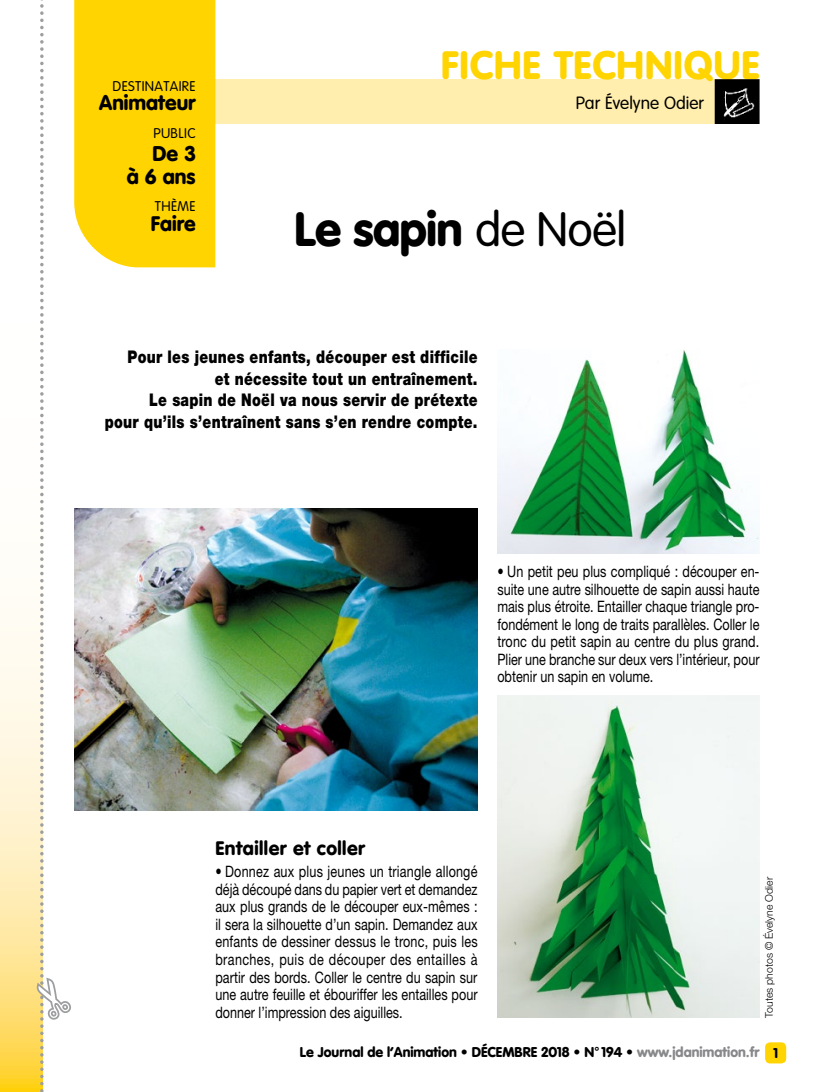
<style>
.page{position:relative;width:834px;height:1092px;background:#fff}
.page>*{position:absolute;margin:0;border:0;box-sizing:border-box;transform-origin:0 0}
.t1{font:900 47.25px "VAG Rounded";letter-spacing:-.01em;color:#000}
.t2{font:900 39.02px "VAG Rounded";letter-spacing:.025em;color:#ffd400}
.t3{font:900 21px/22.8px "VAG Rounded";color:#000;text-align:right}
.t4{font:900 20.82px "VAG Rounded";color:#000}
.t5{font:900 19.25px "VAG Rounded";letter-spacing:.025em;color:#000}
.t6{font:900 17.5px/21.9px "Helvetica Neue";letter-spacing:.02em;color:#000;text-align:right;scale:.8 1}
.t7{font:300 17.5px "VAG Rounded";color:#000}
.t8{font:15.75px/17.5px "Helvetica Neue";color:#000;text-align:justify;scale:.8 1}
.t9{font:900 14px "VAG Rounded";color:#000}
.t10{font:300 13.83px "VAG Rounded";letter-spacing:.025em;color:#000}
.t11{font:300 10.5px "Helvetica Neue";color:#000}
.s1{font-weight:300}
.s2{color:#87888a}
</style>
<div class="page">
<div style="left:765px;top:1042px;width:21px;height:21px;background:#ffd400;border-radius:5px"></div>
<svg style="left:0;top:609px;width:34px;height:482px;background:#ffedb4"></svg>
<div style="left:76px;top:79px;width:683px;height:45px;background:#ffeeae"></div>
<div style="left:74px;top:0;width:141px;height:267px;background:#ffd400"></div>
<img style="left:717px;top:82px;width:39px;height:39px">
<div style="left:714px;top:79px;width:45px;height:45px;border:2px solid #000"></div>
<img style="left:74px;top:508px;width:403px;height:302px">
<img style="left:497px;top:350px;width:262px;height:203px">
<img style="left:497px;top:695px;width:262px;height:322px">
<svg style="left:34px;top:0;width:37px;height:1092px"></svg>
<p class="t10" style="left:113px;top:79px;width:84px">DESTINATAIRE</p>
<h3 class="t4" style="left:99px;top:90px;width:98px">Animateur</h3>
<p class="t10" style="left:153px;top:125px;width:44px">PUBLIC</p>
<h3 class="t3" style="left:127px;top:143px;width:70px">De 3<br>à 6 ans</h3>
<p class="t10" style="left:155px;top:199px;width:42px">THÈME</p>
<h3 class="t4" style="left:151px;top:210px;width:46px">Faire</h3>
<h2 class="t2" style="left:441px;top:41px;width:318px">Fiche technique</h2>
<p class="t7" style="left:575px;top:93px;width:130px">PAR ÉVELYNE ODIER</p>
<h1 class="t1" style="left:294px;top:201px;width:333px">Le sapin <span class="s1">DE NOËL</span></h1>
<p class="t6" style="left:105px;top:345px;width:467px">Pour les jeunes enfants, découper est difficile<br>et nécessite tout un entraînement.<br>Le sapin de Noël va nous servir de prétexte<br>pour qu’ils s’entraînent sans s’en rendre compte.</p>
<p class="t8" style="left:497px;top:562px;width:329px">• Un petit peu plus compliqué : découper en&shy;suite une autre silhouette de sapin aussi haute mais plus étroite. Entailler chaque triangle pro&shy;fondément le long de traits parallèles. Coller le tronc du petit sapin au centre du plus grand.<br>Plier une branche sur deux vers l’intérieur, pour obtenir un sapin en volume.</p>
<p class="t5" style="left:215px;top:836px;width:151px">Entailler et coller</p>
<p class="t8" style="left:215px;top:862px;width:329px">• Donnez aux plus jeunes un triangle allongé déjà découpé dans du papier vert et demandez aux plus grands de le découper eux-mêmes : il sera la silhouette d’un sapin. Demandez aux enfants de dessiner dessus le tronc, puis les branches, puis de découper des entailles à partir des bords. Coller le centre du sapin sur une autre feuille et ébouriffer les entailles pour donner l’impression des aiguilles.</p>
<p class="t11" style="left:762px;top:1017px;width:142px;rotate:-90deg">Toutes photos © Évelyne Odier</p>
<p class="t9" style="left:300px;top:1043px;width:479px">Le Journal de l’Animation • DÉCEMBRE 2018 • N° 194 • <span class="s2">www.jdanimation.fr</span> 1</p>
</div>
